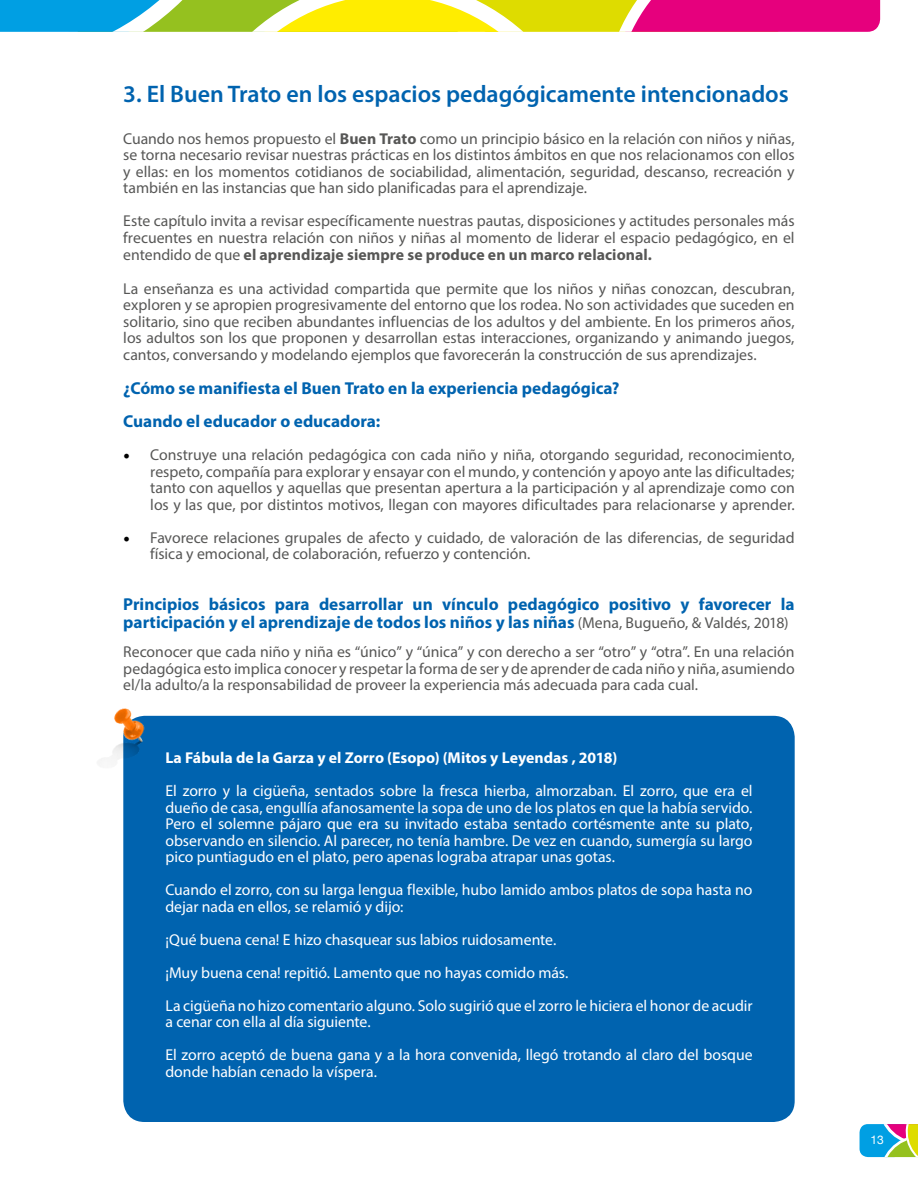
<style>
.page{position:relative;width:918px;height:1188px;background:#fff}
.page>*{position:absolute;margin:0;border:0;box-sizing:border-box;transform-origin:0 0}
.t1{font:600 24px "Myriad Pro";color:#0063af}
.t2{font:700 17.25px/33.8px "Myriad Pro";color:#0063af}
.t3{font:15.75px/16.5px "Myriad Pro";color:#575756;text-align:justify}
.t4{font:15.75px/16.5px "Myriad Pro";letter-spacing:-.005em;color:#fff}
.t5{font:700 15.75px "Myriad Pro";letter-spacing:.005em;color:#fff}
.t6{font:12px "Helvetica Neue";color:#fff}
.s1{font-weight:700}
.s2{font-family:"Minion Pro";font-size:18px;color:#000}
.s3{font-weight:400;font-size:15.75px;color:#575756}
</style>
<div class="page">
<svg style="left:860px;top:1124px;width:58px;height:33px;background:#66a8a5"></svg>
<svg style="left:0;top:0;width:880px;height:32px;background:#be9b67"></svg>
<div style="left:123px;top:716px;width:672px;height:406px;background:#0063af;border-radius:21px"></div>
<img style="left:101px;top:708px;width:44px;height:70px">
<h1 class="t1" style="left:123px;top:78px;width:667px">3. El Buen Trato en los espacios pedagógicamente intencionados</h1>
<p class="t3" style="left:123px;top:130px;width:673px">Cuando nos hemos propuesto el <span class="s1">Buen Trato</span> como un principio básico en la relación con niños y niñas, se torna necesario revisar nuestras prácticas en los distintos ámbitos en que nos relacionamos con ellos y ellas: en los momentos cotidianos de sociabilidad, alimentación, seguridad, descanso, recreación y también en las instancias que han sido planificadas para el aprendizaje.</p>
<p class="t3" style="left:123px;top:212px;width:673px;line-height:17px">Este capítulo invita a revisar específicamente nuestras pautas, disposiciones y actitudes personales más frecuentes en nuestra relación con niños y niñas al momento de liderar el espacio pedagógico, en el entendido de que <span class="s1">el aprendizaje siempre se produce en un marco relacional.</span></p>
<p class="t3" style="left:123px;top:280px;width:673px">La enseñanza es una actividad compartida que permite que los niños y niñas conozcan, descubran, exploren y se apropien progresivamente del entorno que los rodea. No son actividades que suceden en solitario, sino que reciben abundantes influencias de los adultos y del ambiente. En los primeros años, los adultos son los que proponen y desarrollan estas interacciones, organizando y animando juegos, cantos, conversando y modelando ejemplos que favorecerán la construcción de sus aprendizajes.</p>
<p class="t2" style="left:123px;top:370px;width:498px">¿Cómo se manifiesta el Buen Trato en la experiencia pedagógica?<br>Cuando el educador o educadora:</p>
<p class="t3" style="left:150px;top:447px;width:646px;text-indent:-27px"><span class="s2">•</span> Construye una relación pedagógica con cada niño y niña, otorgando seguridad, reconocimiento, respeto, compañía para explorar y ensayar con el mundo, y contención y apoyo ante las dificultades; tanto con aquellos y aquellas que presentan apertura a la participación y al aprendizaje como con los y las que, por distintos motivos, llegan con mayores dificultades para relacionarse y aprender.</p>
<p class="t3" style="left:150px;top:529px;width:646px;text-indent:-27px"><span class="s2">•</span> Favorece relaciones grupales de afecto y cuidado, de valoración de las diferencias, de seguridad física y emocional, de colaboración, refuerzo y contención.</p>
<p class="t2" style="left:123px;top:595px;width:673px;line-height:17.2px">Principios básicos para desarrollar un vínculo pedagógico positivo y favorecer la participación y el aprendizaje de todos los niños y las niñas <span class="s3">(Mena, Bugueño, &amp; Valdés, 2018)</span></p>
<p class="t3" style="left:123px;top:644px;width:673px">Reconocer que cada niño y niña es “único” y “única” y con derecho a ser “otro” y “otra”. En una relación pedagógica esto implica conocer y respetar la forma de ser y de aprender de cada niño y niña, asumiendo el/la adulto/a la responsabilidad de proveer la experiencia más adecuada para cada cual.</p>
<p class="t5" style="left:165px;top:748px;width:453px">La Fábula de la Garza y el Zorro (Esopo) (Mitos y Leyendas , 2018)</p>
<p class="t4" style="left:165px;top:783px;width:589px;text-align:justify">El zorro y la cigüeña, sentados sobre la fresca hierba, almorzaban. El zorro, que era el dueño de casa, engullía afanosamente la sopa de uno de los platos en que la había servido.<br>Pero el solemne pájaro que era su invitado estaba sentado cortésmente ante su plato, observando en silencio. Al parecer, no tenía hambre. De vez en cuando, sumergía su largo pico puntiagudo en el plato, pero apenas lograba atrapar unas gotas.</p>
<p class="t4" style="left:165px;top:882px;width:589px">Cuando el zorro, con su larga lengua flexible, hubo lamido ambos platos de sopa hasta no dejar nada en ellos, se relamió y dijo:</p>
<p class="t4" style="left:165px;top:923px;width:589px;line-height:33px">¡Qué buena cena! E hizo chasquear sus labios ruidosamente.<br>¡Muy buena cena! repitió. Lamento que no hayas comido más.<br>La cigüeña no hizo comentario alguno. Solo sugirió que el zorro le hiciera el honor de acudir</p>
<p class="t4" style="left:165px;top:1005px;width:589px;line-height:33px">a cenar con ella al día siguiente.<br>El zorro aceptó de buena gana y a la hora convenida, llegó trotando al claro del bosque</p>
<p class="t4" style="left:165px;top:1063px;width:213px">donde habían cenado la víspera.</p>
<p class="t6" style="left:870px;top:1131px;width:15px">13</p>
</div>
